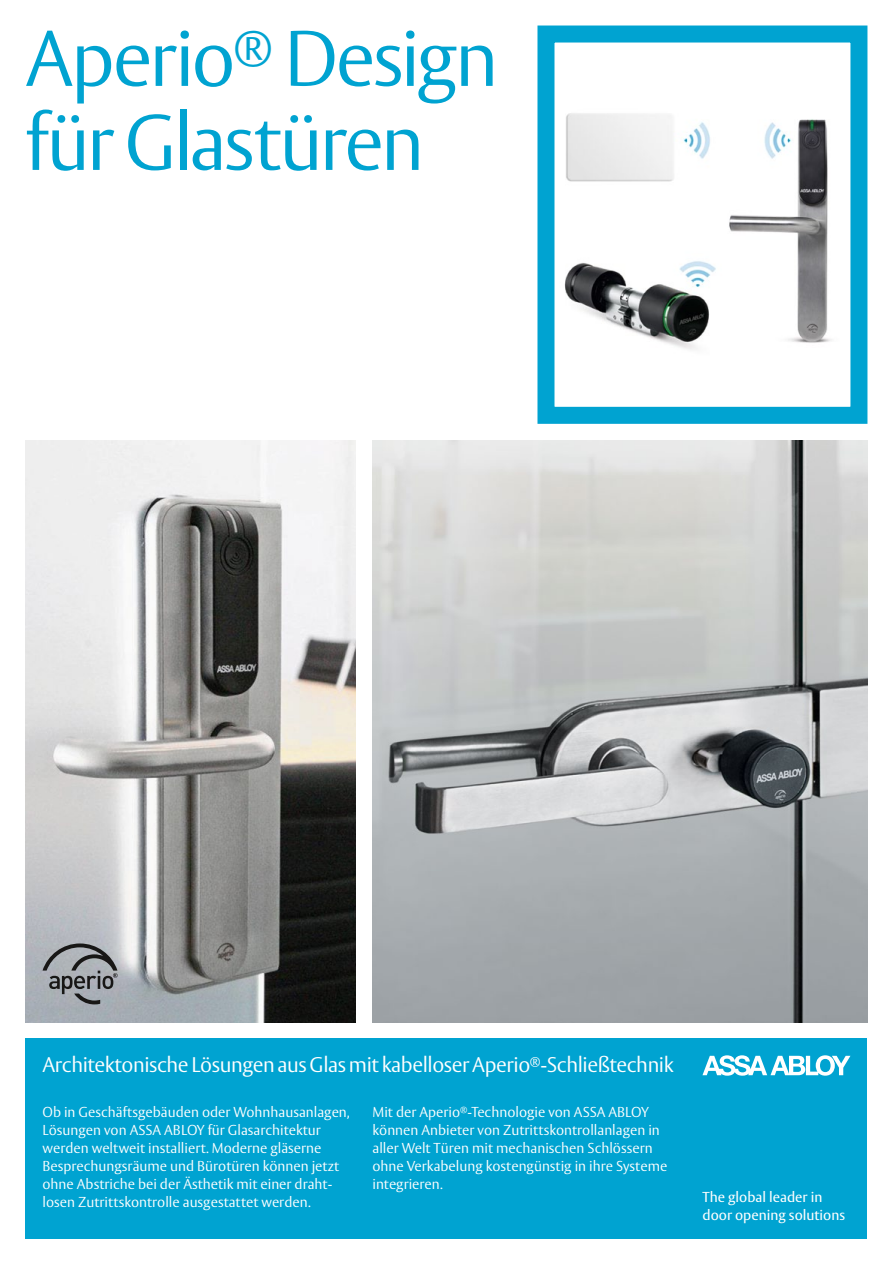
<style>
.page{position:relative;width:893px;height:1263px;background:#fff}
.page>*{position:absolute;margin:0;border:0;box-sizing:border-box;transform-origin:0 0}
.t1{font:300 78px/84px "ASSA Vesta";letter-spacing:-.04em;color:#00a3d1}
.t2{font:300 21px "ASSA Vesta";letter-spacing:-.02em;color:#fff}
.t3{font:300 14.25px/18px "ASSA Vesta";color:#fff}
.t4{font:14.25px/18px "ASSA Vesta";color:#fff}
</style>
<div class="page">
<img style="left:372px;top:441px;width:495px;height:581px">
<img style="left:26px;top:441px;width:329px;height:581px">
<img style="left:564px;top:113px;width:268px;height:237px">
<div style="left:537px;top:26px;width:330px;height:398px;border:17px solid #00a3d1"></div>
<svg style="left:43px;top:943px;width:75px;height:61px;background:#8a8e92"></svg>
<div style="left:26px;top:1038px;width:841px;height:200px;background:#00a3d1"></div>
<svg style="left:702px;top:1055px;width:148px;height:21px"></svg>
<h1 class="t1" style="left:25px;top:20px;width:475px">Aperio<sup>®</sup> Design für Glastüren</h1>
<h2 class="t2" style="left:43px;top:1051px;width:633px">Architektonische Lösungen aus Glas mit kabelloser Aperio<sup>®</sup>-Schließtechnik</h2>
<p class="t3" style="left:43px;top:1103px;width:309px">Ob in Geschäftsgebäuden oder Wohnhausanlagen, Lösungen von ASSA ABLOY für Glasarchitektur werden weltweit installiert. Moderne gläserne Besprechungsräume und Bürotüren können jetzt ohne Abstriche bei der Ästhetik mit einer draht&shy;losen Zutrittskontrolle ausgestattet werden.</p>
<p class="t3" style="left:372px;top:1103px;width:296px">Mit der Aperio<sup>®</sup>-Technologie von ASSA ABLOY können Anbieter von Zutrittskontrollanlagen in aller Welt Türen mit mechanischen Schlössern ohne Verkabelung kostengünstig in ihre Systeme integrieren.</p>
<p class="t4" style="left:702px;top:1189px;width:144px">The global leader in door opening solutions</p>
</div>
